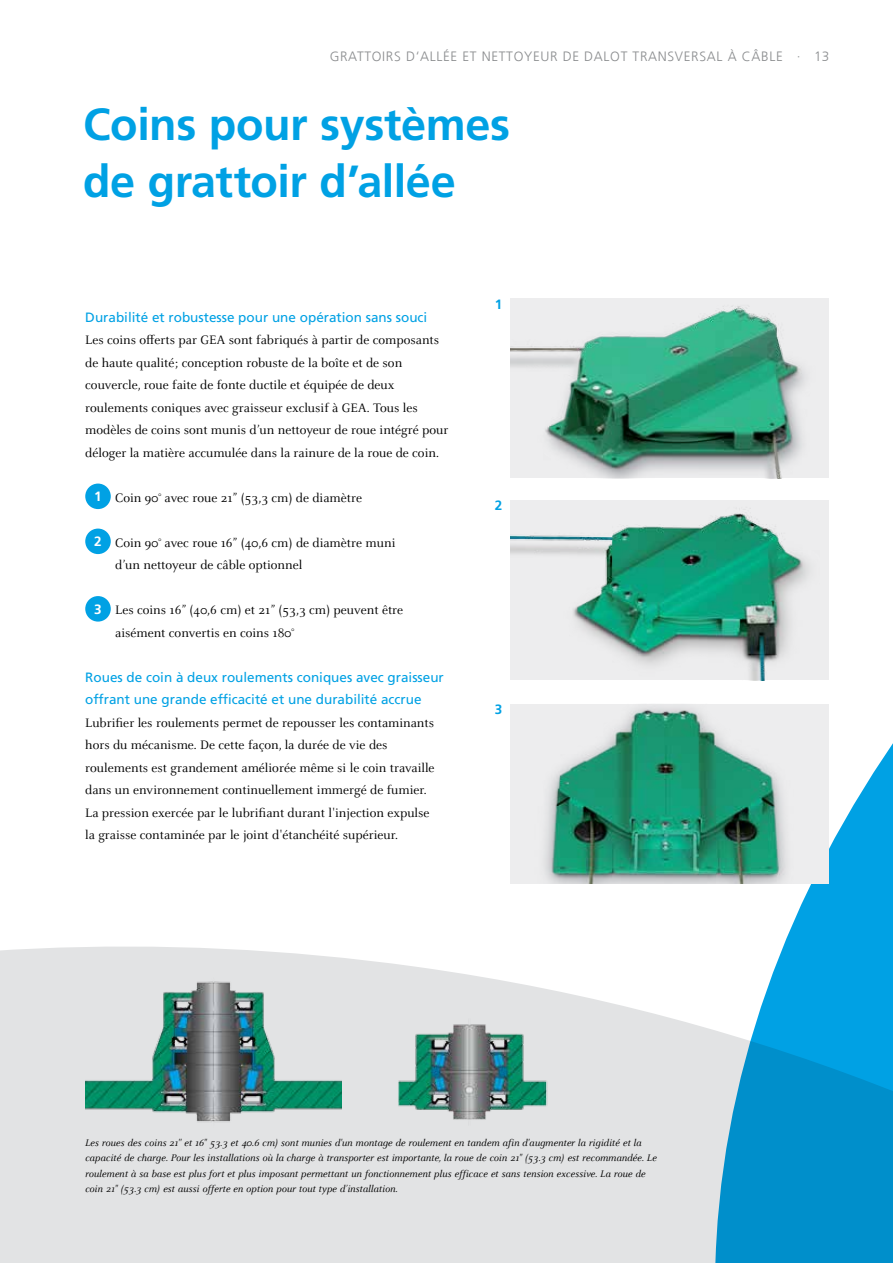
<style>
.page{position:relative;width:893px;height:1263px;background:#fff}
.page>*{position:absolute;margin:0;border:0;box-sizing:border-box;transform-origin:0 0}
.t1{font:700 45px/56.2px "Frutiger LT Com";letter-spacing:-.01em;color:#00a1e4}
.t2{font:13.5px/22.5px "Celeste OT";color:#000}
.t3{font:13.5px/22.5px "Frutiger LT Com";color:#00a1e4}
.t4{font:300 13.5px "Frutiger LT Com";letter-spacing:.05em;color:#8a8c8e}
.t5{font:700 13.5px "Frutiger LT Com";color:#00a1e4}
.t6{font:italic 10.5px/15px "Celeste OT";color:#000}
.s1{font-family:"Frutiger LT Com";font-weight:700;color:#fff}
</style>
<div class="page">
<svg style="left:0;top:946px;width:715px;height:317px;background:#e5e6e6"></svg>
<svg style="left:715px;top:743px;width:178px;height:520px"></svg>
<img style="left:510px;top:298px;width:319px;height:180px">
<img style="left:510px;top:500px;width:319px;height:180px">
<img style="left:510px;top:704px;width:319px;height:179px">
<img style="left:85px;top:976px;width:257px;height:154px">
<img style="left:342px;top:988px;width:256px;height:137px">
<div style="left:85px;top:484px;width:26px;height:25px;background:#00a1e4;border-radius:50%"></div>
<div style="left:85px;top:529px;width:26px;height:25px;background:#00a1e4;border-radius:50%"></div>
<div style="left:85px;top:596px;width:26px;height:26px;background:#00a1e4;border-radius:50%"></div>
<p class="t4" style="left:330px;top:49px;width:501px">GRATTOIRS D‘ALLÉE ET NETTOYEUR DE DALOT TRANSVERSAL À CÂBLE · 13</p>
<h1 class="t1" style="left:83px;top:97px;width:429px">Coins pour systèmes de grattoir d’allée</h1>
<p class="t3" style="left:85px;top:306px;width:344px">Durabilité et robustesse pour une opération sans souci</p>
<p class="t2" style="left:85px;top:329px;width:365px">Les coins offerts par GEA sont fabriqués à partir de composants de haute qualité; conception robuste de la boîte et de son couvercle, roue faite de fonte ductile et équipée de deux roulements coniques avec graisseur exclusif à GEA. Tous les modèles de coins sont munis d’un nettoyeur de roue intégré pour déloger la matière accumulée dans la rainure de la roue de coin.</p>
<p class="t2" style="left:94px;top:486px;width:269px"><span class="s1">1</span> Coin 90° avec roue 21” (53,3 cm) de diamètre</p>
<p class="t2" style="left:115px;top:531px;width:282px;text-indent:-21px"><span class="s1">2</span> Coin 90° avec roue 16” (40,6 cm) de diamètre muni d’un nettoyeur de câble optionnel</p>
<p class="t2" style="left:115px;top:599px;width:289px;text-indent:-21px"><span class="s1">3</span> Les coins 16” (40,6 cm) et 21” (53,3 cm) peuvent être aisément convertis en coins 180°</p>
<p class="t3" style="left:85px;top:666px;width:360px">Roues de coin à deux roulements coniques avec graisseur offrant une grande efficacité et une durabilité accrue</p>
<p class="t2" style="left:85px;top:711px;width:351px">Lubrifier les roulements permet de repousser les contaminants hors du mécanisme. De cette façon, la durée de vie des roulements est grandement améliorée même si le coin travaille dans un environnement continuellement immergé de fumier.<br>La pression exercée par le lubrifiant durant l'injection expulse la graisse contaminée par le joint d'étanchéité supérieur.</p>
<p class="t5" style="left:495px;top:296px;width:9px">1</p>
<p class="t5" style="left:495px;top:497px;width:9px">2</p>
<p class="t5" style="left:495px;top:701px;width:9px">3</p>
<p class="t6" style="left:85px;top:1136px;width:573px">Les roues des coins 21'' et 16" 53.3 et 40.6 cm) sont munies d'un montage de roulement en tandem afin d'augmenter la rigidité et la capacité de charge. Pour les installations où la charge à transporter est importante, la roue de coin 21" (53.3 cm) est recommandée. Le roulement à sa base est plus fort et plus imposant permettant un fonctionnement plus efficace et sans tension excessive. La roue de coin 21" (53.3 cm) est aussi offerte en option pour tout type d’installation.</p>
</div>
